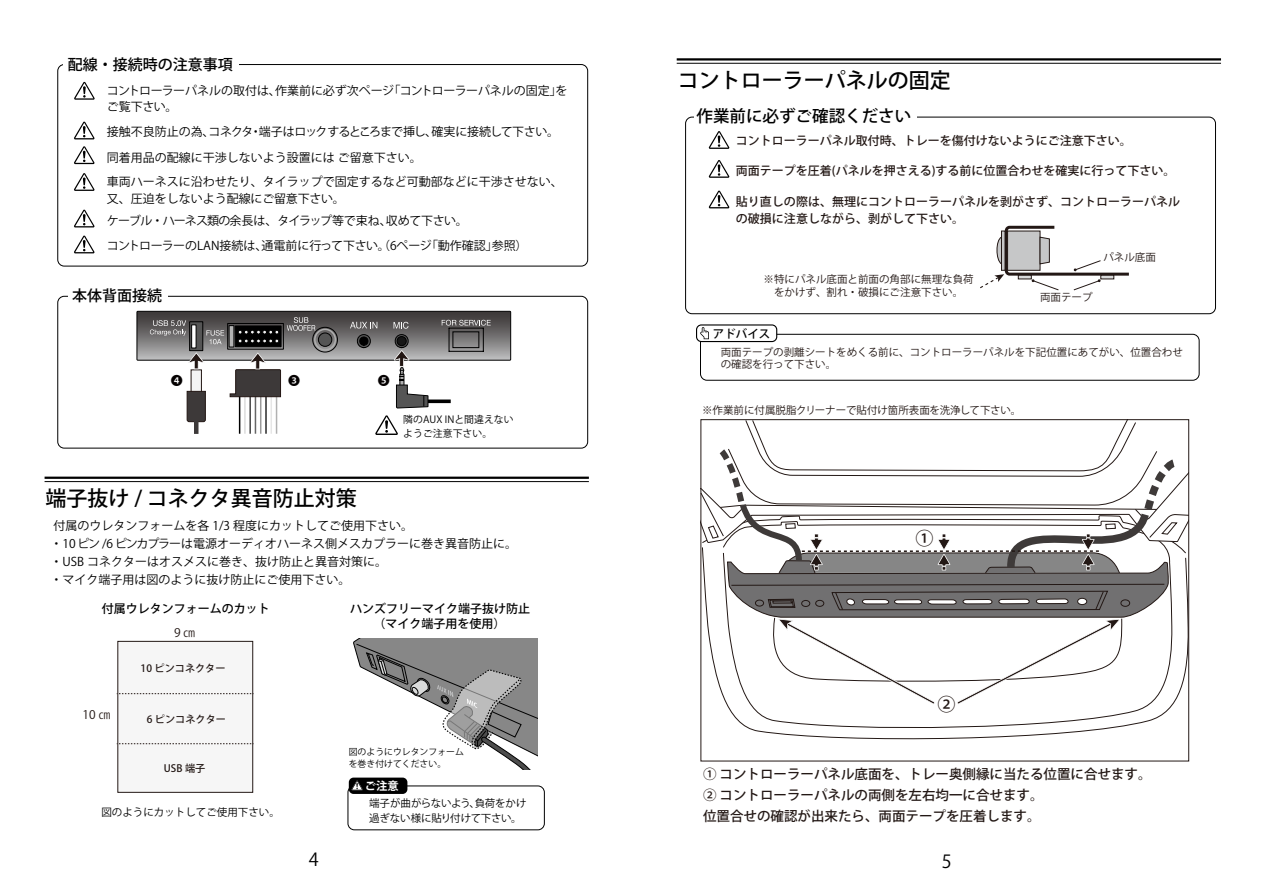
<style>
.page{position:relative;width:1263px;height:893px;background:#fff}
.page>*{position:absolute;margin:0;border:0;box-sizing:border-box;transform-origin:0 0}
.t1{font:500 21px "Koz Go Pro";color:#000}
.t2{font:500 18.15px "Koz Go Pro";color:#231815}
.t3{font:18px "Koz Go Pr 6 N";color:#000}
.t4{font:500 16.5px "Koz Go Pro";color:#000}
.t5{font:500 15px "Koz Go Pro";color:#000}
.t6{font:500 13.5px/21px "Koz Go Pro";color:#231815}
.t7{font:12px/18px "Koz Go Pro";color:#000}
.t8{font:500 12px/17px "Koz Go Pro";color:#231815}
.t9{font:12px/24.9px "Koz Go Pro";letter-spacing:-.03em;color:#000}
.t10{font:500 12px/15px "Koz Go Pro";color:#000}
.t11{font:12px "Koz Go Pro";color:#040000}
.t12{font:11.85px "Koz Go Pr 6 N";color:#231815}
.t13{font:500 11.4px "Koz Go Pro";letter-spacing:.005em;color:#000}
.t14{font:700 11.25px "Koz Go Pro";color:#fff}
.t15{font:10.5px/12.6px "Koz Go Pro";color:#231815}
.t16{font:10.5px/15px "Koz Go Pro";letter-spacing:-.02em;color:#000}
.t17{font:10.5px "Koz Go Pr 6 N";color:#000}
.t18{font:500 10.2px "Koz Go Pro";color:#231815}
.t19{font:9.9px/13.8px "Koz Go Pro";letter-spacing:.005em;color:#000}
.t20{font:8.85px/11.4px "Koz Go Pr 6 N";color:#000}
</style>
<div class="page">
<div style="left:58px;top:64px;width:530px;height:202px;border:1px solid #000;border-radius:6px"></div>
<div style="left:58px;top:296px;width:530px;height:152px;border:1px solid #000;border-radius:6px"></div>
<div style="left:64px;top:50px;width:175px;height:30px;background:#fff"></div>
<div style="left:68px;top:282px;width:99px;height:28px;background:#fff"></div>
<svg style="left:137px;top:311px;width:374px;height:124px"></svg>
<svg style="left:74px;top:82px;width:21px;height:18px"></svg>
<svg style="left:74px;top:121px;width:21px;height:18px"></svg>
<svg style="left:74px;top:146px;width:21px;height:18px"></svg>
<svg style="left:74px;top:173px;width:21px;height:18px"></svg>
<svg style="left:74px;top:209px;width:21px;height:18px"></svg>
<svg style="left:74px;top:235px;width:21px;height:18px"></svg>
<hr style="left:45px;top:477px;width:544px;height:2px;background:#000">
<hr style="left:45px;top:481px;width:544px;height:1px;background:#000">
<div style="left:118px;top:641px;width:135px;height:151px;background:#f6f6f6;border:1px solid #231815"></div>
<svg style="left:117px;top:693px;width:137px;height:1px"></svg>
<svg style="left:117px;top:743px;width:137px;height:1px"></svg>
<svg style="left:353px;top:638px;width:185px;height:131px"></svg>
<div style="left:348px;top:786px;width:196px;height:44px;border:1px solid #000;border-radius:6px"></div>
<div style="left:349px;top:778px;width:58px;height:16px;background:#000;border-radius:5px"></div>
<svg style="left:351px;top:780px;width:12px;height:10px"></svg>
<svg style="left:769px;top:705px;width:404px;height:35px"></svg>
<svg style="left:727px;top:705px;width:445px;height:28px"></svg>
<svg style="left:701px;top:420px;width:488px;height:285px"></svg>
<div style="left:685px;top:117px;width:531px;height:197px;border:1px solid #000;border-radius:6px"></div>
<div style="left:694px;top:108px;width:222px;height:16px;background:#fff"></div>
<hr style="left:677px;top:58px;width:544px;height:3px;background:#000">
<hr style="left:677px;top:63px;width:544px;height:1px;background:#000">
<svg style="left:708px;top:131px;width:22px;height:18px"></svg>
<svg style="left:708px;top:160px;width:22px;height:18px"></svg>
<svg style="left:708px;top:190px;width:22px;height:18px"></svg>
<svg style="left:980px;top:225px;width:149px;height:65px"></svg>
<div style="left:700px;top:334px;width:499px;height:46px;border:1px solid #000;border-radius:6px"></div>
<div style="left:696px;top:325px;width:81px;height:17px;background:#fff;border-radius:5px"></div>
<div style="left:696px;top:324px;width:81px;height:18px;border:1px solid #000;border-radius:5px"></div>
<svg style="left:700px;top:327px;width:9px;height:12px"></svg>
<p class="t5" style="left:68px;top:55px;width:166px">配線・接続時の注意事項</p>
<p class="t7" style="left:107px;top:82px;width:462px;line-height:16.5px">コントローラーパネルの取付は、作業前に必ず次ページ「コントローラーパネルの固定」をご覧下さい。</p>
<p class="t7" style="left:107px;top:119px;width:454px;line-height:25.8px">接触不良防止の為、コネクタ・端子はロックするところまで挿し、確実に接続して下さい。同着用品の配線に干渉しないよう設置には ご留意下さい。</p>
<p class="t7" style="left:107px;top:174px;width:458px;line-height:16.5px">車両ハーネスに沿わせたり、タイラップで固定するなど可動部などに干渉させない、又、圧迫をしないよう配線にご留意下さい。</p>
<p class="t9" style="left:107px;top:209px;width:422px">ケーブル・ハーネス類の余長は、タイラップ等で束ね、収めて下さい。<br>コントローラーのLAN接続は、通電前に行って下さい。（6ページ「動作確認」参照）</p>
<p class="t5" style="left:72px;top:286px;width:91px">本体背面接続</p>
<p class="t11" style="left:171px;top:373px;width:13px">❹</p>
<p class="t11" style="left:288px;top:373px;width:13px">❸</p>
<p class="t11" style="left:378px;top:373px;width:14px">❺</p>
<p class="t19" style="left:403px;top:412px;width:112px">隣のAUX INと間違えないようご注意下さい。</p>
<h1 class="t1" style="left:46px;top:485px;width:313px">端子抜け / コネクタ異音防止対策</h1>
<p class="t7" style="left:50px;top:517px;width:468px">付属のウレタンフォームを各 1/3 程度にカットしてご使用下さい。<br>・10 ピン/6 ピンカプラーは電源オーディオハーネス側メスカプラーに巻き異音防止に。・USB コネクターはオスメスに巻き、抜け防止と異音対策に。<br>・マイク端子用は図のように抜け防止にご使用下さい。</p>
<p class="t10" style="left:102px;top:601px;width:169px">付属ウレタンフォームのカット</p>
<p class="t12" style="left:83px;top:708px;width:29px">10 ㎝</p>
<p class="t12" style="left:174px;top:626px;width:23px">9㎝</p>
<p class="t18" style="left:141px;top:662px;width:86px">10 ピンコネクター</p>
<p class="t18" style="left:147px;top:712px;width:81px">6 ピンコネクター</p>
<p class="t18" style="left:164px;top:761px;width:43px">USB 端子</p>
<p class="t17" style="left:101px;top:807px;width:180px">図のようにカットしてご使用下さい。</p>
<p class="t10" style="left:350px;top:601px;width:181px">ハンズフリーマイク端子抜け防止　　 （マイク端子用を使用）</p>
<h3 class="t3" style="left:309px;top:849px;width:11px">4</h3>
<p class="t20" style="left:349px;top:746px;width:117px">図のようにウレタンフォームを巻き付けてください。</p>
<p class="t16" style="left:369px;top:796px;width:159px">端子が曲がらないよう、負荷をかけ過ぎない様に貼り付けて下さい。</p>
<p class="t14" style="left:365px;top:779px;width:35px">ご注意</p>
<h1 class="t1" style="left:678px;top:66px;width:274px">コントローラーパネルの固定</h1>
<h3 class="t4" style="left:697px;top:106px;width:216px">作業前に必ずご確認ください</h3>
<p class="t8" style="left:736px;top:133px;width:397px">コントローラーパネル取付時、トレーを傷付けないようにご注意下さい。</p>
<p class="t8" style="left:736px;top:163px;width:441px">両面テープを圧着(パネルを押さえる)する前に位置合わせを確実に行って下さい。</p>
<p class="t8" style="left:736px;top:194px;width:445px">貼り直しの際は、無理にコントローラーパネルを剥がさず、コントローラーパネルの破損に注意しながら、剥がして下さい。</p>
<p class="t15" style="left:764px;top:273px;width:211px">※特にパネル底面と前面の角部に無理な負荷　をかけず、割れ・破損にご注意下さい。</p>
<p class="t13" style="left:713px;top:326px;width:59px">アドバイス</p>
<p class="t15" style="left:1103px;top:251px;width:54px">パネル底面</p>
<p class="t15" style="left:1040px;top:292px;width:54px">両面テープ</p>
<p class="t15" style="left:721px;top:346px;width:463px">両面テープの剥離シートをめくる前に、コントローラーパネルを下記位置にあてがい、位置合わせの確認を行って下さい。</p>
<p class="t15" style="left:702px;top:404px;width:321px">※作業前に付属脱脂クリーナーで貼付け箇所表面を洗浄して下さい。</p>
<h2 class="t2" style="left:916px;top:526px;width:20px">①</h2>
<h2 class="t2" style="left:937px;top:692px;width:20px">②</h2>
<p class="t6" style="left:703px;top:764px;width:450px">① コントローラーパネル底面を、トレー奥側縁に当たる位置に合せます。<br>② コントローラーパネルの両側を左右均一に合せます。<br>位置合せの確認が出来たら、両面テープを圧着します。</p>
<h3 class="t3" style="left:942px;top:851px;width:11px">5</h3>
</div>
